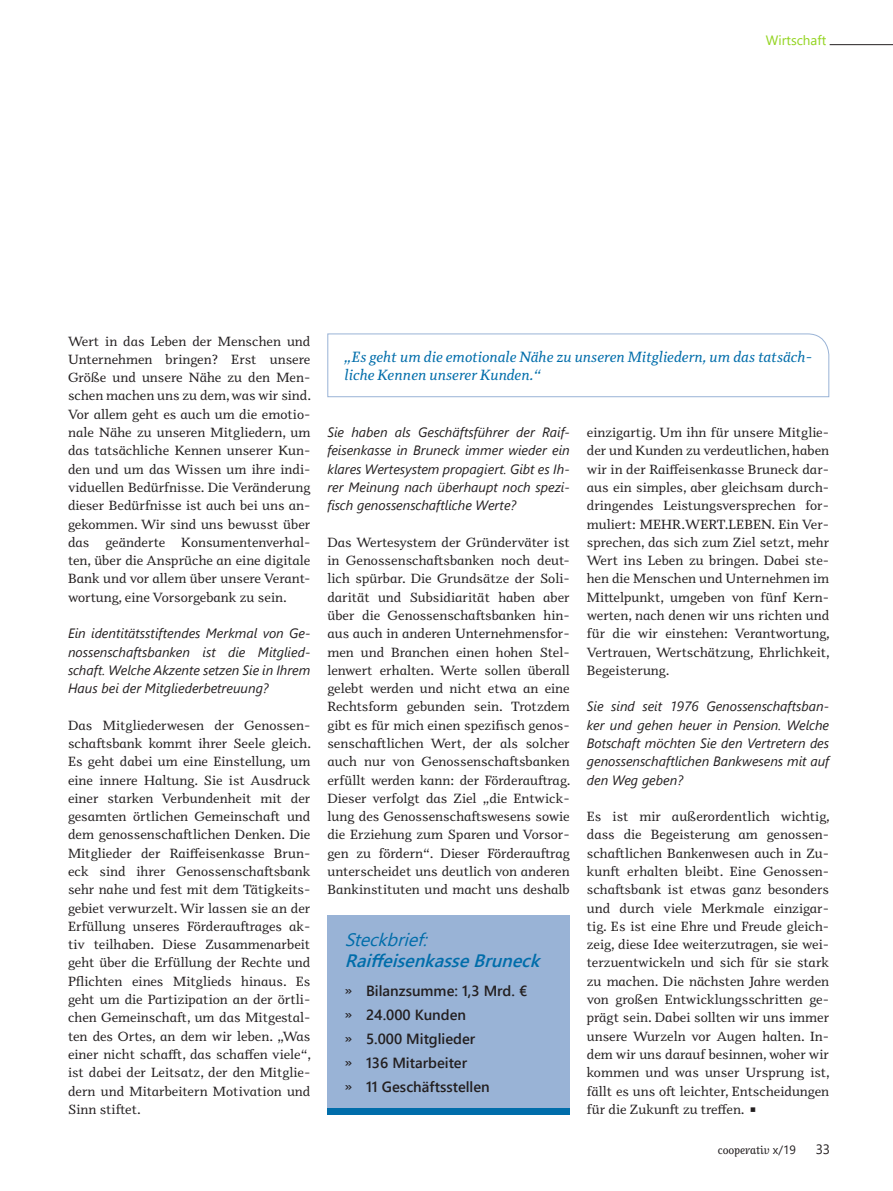
<style>
.page{position:relative;width:893px;height:1191px;background:#fff}
.page>*{position:absolute;margin:0;border:0;box-sizing:border-box;transform-origin:0 0}
.Kasten_Überschrift_s{font:italic 600 18px/21.6px "Segoe UI";color:#006daa}
.Kasten_Fließtext_sch{font:italic 15px/18.3px "Odile";color:#006daa}
.Kasten_Fließtext_sch-2{font:600 14.7px "Segoe UI";color:#231f20}
.Fließtext{font:13.5px/18.3px "Odile";color:#231f20;text-align:justify}
.Fließtext-2{font:italic 13.5px/18.3px "Segoe UI";color:#231f20;text-align:justify}
.t1{font:13.5px "Segoe UI";color:#93d41f}
.t2{font:13.5px "Segoe UI";color:#231f20}
.t3{font:italic 12px "Odile Upright";color:#231f20}
.s1{font-weight:400}
.s2{font-size:13.5px}
.s3{font-family:"Segoe UI";font-style:normal}
</style>
<div class="page">
<hr style="left:830px;top:44px;width:63px;height:1px;background:#231f20">
<svg style="left:327px;top:333px;width:503px;height:64px"></svg>
<div style="left:327px;top:915px;width:243px;height:199px;background:#99b3d6"></div>
<div style="left:328px;top:1108px;width:242px;height:6px;background:#006daa"></div>
<p class="t1" style="left:766px;top:28px;width:62px">Wirtschaft</p>
<p class="Fließtext" style="left:68px;top:331px;width:245px">Wert in das Leben der Menschen und Unternehmen bringen? Erst unsere Größe und unsere Nähe zu den Men&shy;schen machen uns zu dem, was wir sind.<br>Vor allem geht es auch um die emotio&shy;nale Nähe zu unseren Mitgliedern, um das tatsächliche Kennen unserer Kun&shy;den und um das Wissen um ihre indi&shy;viduellen Bedürfnisse. Die Veränderung dieser Bedürfnisse ist auch bei uns an&shy;gekommen. Wir sind uns bewusst über das geänderte Konsumentenverhal&shy;ten, über die Ansprüche an eine digitale Bank und vor allem über unsere Verant&shy;wortung, eine Vorsorgebank zu sein.</p>
<p class="Fließtext-2" style="left:68px;top:623px;width:244px">Ein identitätsstiftendes Merkmal von Ge&shy;nossenschaftsbanken ist die Mitglied&shy;schaft. Welche Akzente setzen Sie in Ihrem Haus bei der Mitgliederbetreuung?</p>
<p class="Fließtext" style="left:68px;top:715px;width:245px">Das Mitgliederwesen der Genossen&shy;schaftsbank kommt ihrer Seele gleich.<br>Es geht dabei um eine Einstellung, um eine innere Haltung. Sie ist Ausdruck einer starken Verbundenheit mit der gesamten örtlichen Gemeinschaft und dem genossenschaftlichen Denken. Die Mitglieder der Raiffeisenkasse Brun&shy;eck sind ihrer Genossenschaftsbank sehr nahe und fest mit dem Tätigkeits&shy;gebiet verwurzelt. Wir lassen sie an der Erfüllung unseres Förderauftrages ak&shy;tiv teilhaben. Diese Zusammenarbeit geht über die Erfüllung der Rechte und Pflichten eines Mitglieds hinaus. Es geht um die Partizipation an der örtli&shy;chen Gemeinschaft, um das Mitgestal&shy;ten des Ortes, an dem wir leben. „Was einer nicht schafft, das schaffen viele“, ist dabei der Leitsatz, der den Mitglie&shy;dern und Mitarbeitern Motivation und Sinn stiftet.</p>
<p class="Kasten_Fließtext_sch" style="left:345px;top:347px;width:469px">„Es geht um die emotionale Nähe zu unseren Mitgliedern, um das tatsäch&shy;liche Kennen unserer Kunden.“</p>
<p class="Fließtext-2" style="left:327px;top:422px;width:244px">Sie haben als Geschäftsführer der Raif&shy;feisenkasse in Bruneck immer wieder ein klares Wertesystem propagiert. Gibt es Ih&shy;rer Meinung nach überhaupt noch spezi&shy;fisch genossenschaftliche Werte?</p>
<p class="Fließtext" style="left:327px;top:532px;width:245px">Das Wertesystem der Gründerväter ist in Genossenschaftsbanken noch deut&shy;lich spürbar. Die Grundsätze der Soli&shy;darität und Subsidiarität haben aber über die Genossenschaftsbanken hin&shy;aus auch in anderen Unternehmensfor&shy;men und Branchen einen hohen Stel&shy;lenwert erhalten. Werte sollen überall gelebt werden und nicht etwa an eine Rechtsform gebunden sein. Trotzdem gibt es für mich einen spezifisch genos&shy;senschaftlichen Wert, der als solcher auch nur von Genossenschaftsbanken erfüllt werden kann: der Förderauftrag.<br>Dieser verfolgt das Ziel „die Entwick&shy;lung des Genossenschaftswesens sowie die Erziehung zum Sparen und Vorsor&shy;gen zu fördern“. Dieser Förderauftrag unterscheidet uns deutlich von anderen Bankinstituten und macht uns deshalb</p>
<p class="Kasten_Überschrift_s" style="left:345px;top:927px;width:204px"><span class="s1">Steckbrief:<br></span>RaiffeisenkasseBruneck</p>
<p class="Kasten_Fließtext_sch-2" style="left:345px;top:976px;width:184px"><span class="s2">»</span> Bilanzsumme: 1,3 Mrd. €</p>
<p class="Kasten_Fließtext_sch-2" style="left:345px;top:1000px;width:123px"><span class="s2">»</span> 24.000 Kunden</p>
<p class="Kasten_Fließtext_sch-2" style="left:345px;top:1024px;width:132px"><span class="s2">»</span> 5.000 Mitglieder</p>
<p class="Kasten_Fließtext_sch-2" style="left:345px;top:1048px;width:124px"><span class="s2">»</span> 136 Mitarbeiter</p>
<p class="Kasten_Fließtext_sch-2" style="left:345px;top:1072px;width:147px"><span class="s2">»</span> 11 Geschäftsstellen</p>
<p class="Fließtext" style="left:587px;top:423px;width:245px">einzigartig. Um ihn für unsere Mitglie&shy;der und Kunden zu verdeutlichen, haben wir in der Raiffeisenkasse Bruneck dar&shy;aus ein simples, aber gleichsam durch&shy;dringendes Leistungsversprechen for&shy;muliert: MEHR.WERT.LEBEN. Ein Ver&shy;sprechen, das sich zum Ziel setzt, mehr Wert ins Leben zu bringen. Dabei ste&shy;hen die Menschen und Unternehmen im Mittelpunkt, umgeben von fünf Kern&shy;werten, nach denen wir uns richten und für die wir einstehen: Verantwortung, Vertrauen, Wertschätzung, Ehrlichkeit, Begeisterung.</p>
<p class="Fließtext-2" style="left:587px;top:696px;width:244px">Sie sind seit 1976 Genossenschaftsban&shy;ker und gehen heuer in Pension. Welche Botschaft möchten Sie den Vertretern des genossenschaftlichen Bankwesens mit auf den Weg geben?</p>
<p class="Fließtext" style="left:587px;top:807px;width:245px">Es ist mir außerordentlich wichtig, dass die Begeisterung am genossen&shy;schaftlichen Bankenwesen auch in Zu&shy;kunft erhalten bleibt. Eine Genossen&shy;schaftsbank ist etwas ganz besonders und durch viele Merkmale einzigar&shy;tig. Es ist eine Ehre und Freude gleich&shy;zeig, diese Idee weiterzutragen, sie wei&shy;terzuentwickeln und sich für sie stark zu machen. Die nächsten Jahre werden von großen Entwicklungsschritten ge&shy;prägt sein. Dabei sollten wir uns immer unsere Wurzeln vor Augen halten. In&shy;dem wir uns darauf besinnen, woher wir kommen und was unser Ursprung ist, fällt es uns oft leichter, Entscheidungen für die Zukunft zu treffen.</p>
<p class="t3" style="left:718px;top:1142px;width:80px">cooperativ <span class="s3">x/19</span></p>
<p class="t2" style="left:816px;top:1136px;width:16px">33</p>
</div>
